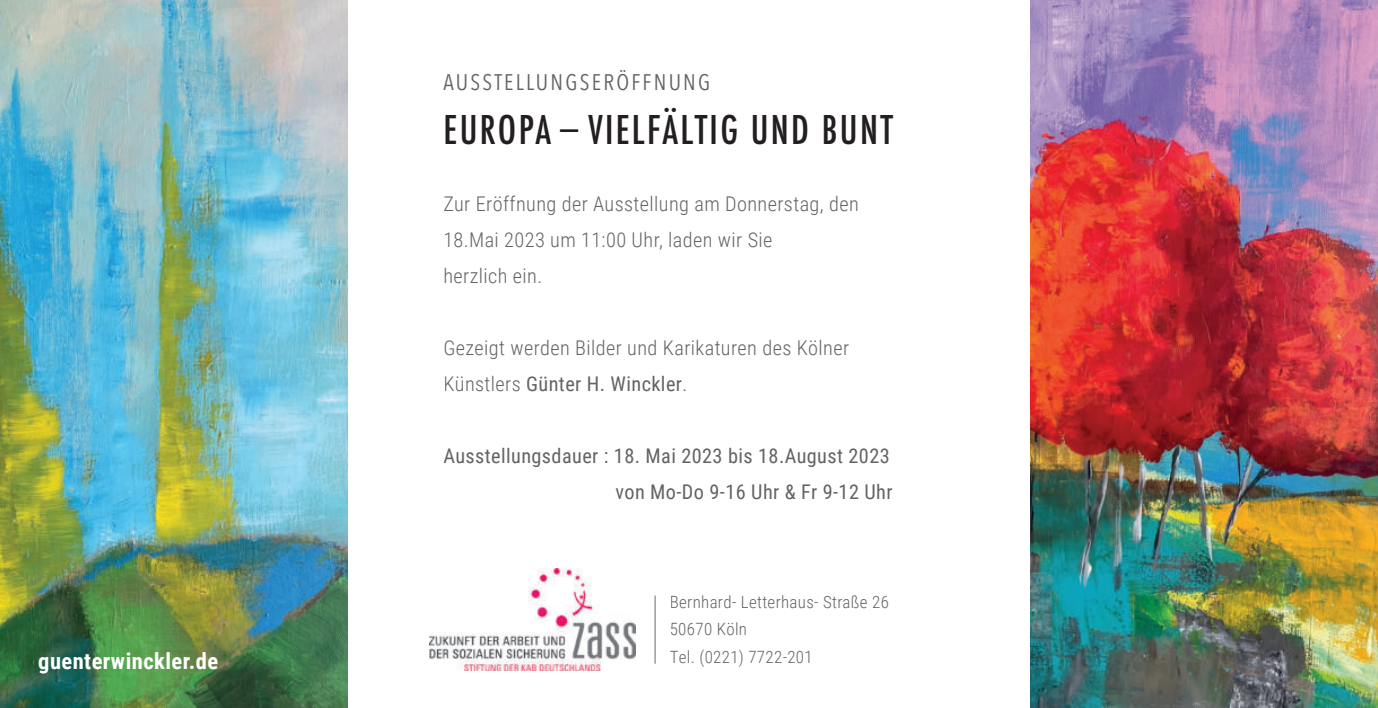
<style>
.page{position:relative;width:1378px;height:708px;background:#fff}
.page>*{position:absolute;margin:0;border:0;box-sizing:border-box;transform-origin:0 0}
.t1{font:500 condensed 38.48px "Futura";letter-spacing:.06em;color:#231f20}
.t2{font:500 condensed 36px "Futura";color:#231f20}
.t3{font:22.5px "Avenir Next Condensed";letter-spacing:.1em;color:#636366}
.t4{font:700 22.5px "Roboto Condensed";letter-spacing:.02em;color:#fff}
.t5{font:300 20.25px/36px "Roboto Condensed";letter-spacing:.02em;color:#636366}
.t6{font:20.25px/36px "Roboto Condensed";letter-spacing:.02em;color:#636366;text-align:right}
.t7{font:300 16.88px/27.4px "Roboto Condensed";letter-spacing:.02em;color:#636366}
.s1{font-weight:400}
</style>
<div class="page">
<img style="left:0;top:0;width:348px;height:708px">
<img style="left:1030px;top:0;width:348px;height:708px">
<img style="left:429px;top:569px;width:206px;height:101px">
<hr style="left:655px;top:595px;width:1px;height:69px;background:#686c6c">
<p class="t4" style="left:38px;top:652px;width:181px">guenterwinckler.de</p>
<p class="t3" style="left:443px;top:69px;width:268px">AUSSTELLUNGSERÖFFNUNG</p>
<h2 class="t2" style="left:560px;top:107px;width:20px">—</h2>
<h1 class="t1" style="left:443px;top:108px;width:451px">EUROPA VIELFÄLTIG UND BUNT</h1>
<p class="t5" style="left:443px;top:187px;width:417px">Zur Eröffnung der Ausstellung am Donnerstag, den<br>18.Mai 2023 um 11:00 Uhr, laden wir Sie<br>herzlich ein.</p>
<p class="t5" style="left:443px;top:331px;width:407px">Gezeigt werden Bilder und Karikaturen des Kölner<br>Künstlers <span class="s1">Günter H. Winckler</span>.</p>
<p class="t6" style="left:443px;top:439px;width:451px">Ausstellungsdauer : 18. Mai 2023 bis 18.August 2023 von Mo-Do 9-16 Uhr &amp; Fr 9-12 Uhr</p>
<p class="t7" style="left:670px;top:589px;width:221px">Bernhard- Letterhaus- Straße 26<br>50670 Köln<br>Tel. (0221) 7722-201</p>
</div>
